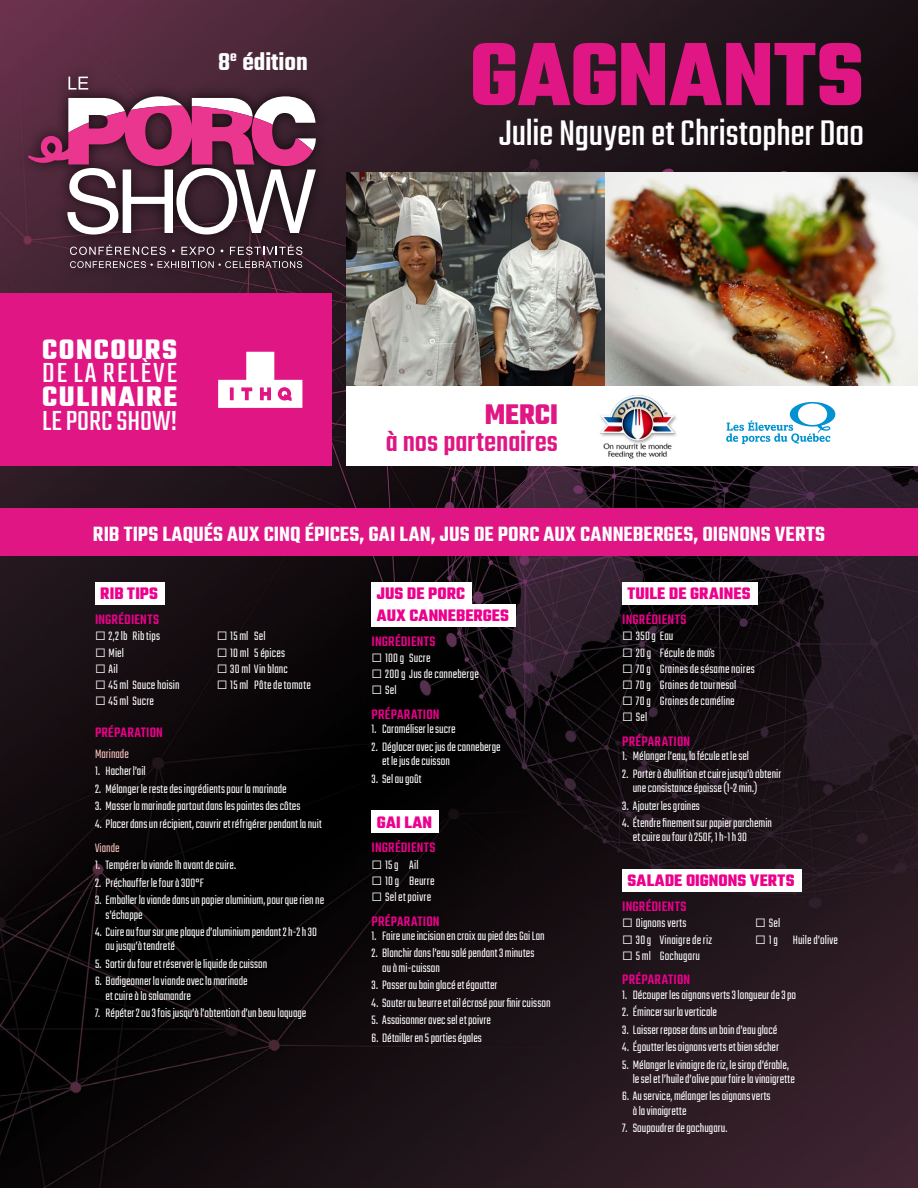
<style>
.page{position:relative;width:918px;height:1188px;background:#fff}
.page>*{position:absolute;margin:0;border:0;box-sizing:border-box;transform-origin:0 0}
.t1{font:700 96.9px "Teko";color:#df1683}
.t2{font:39.3px "Teko";letter-spacing:-.005em;color:#fff}
.t3{font:500 30.6px "Teko";color:#df1683}
.t4{font:700 30.6px "Teko";color:#df1683}
.t5{font:700 30.45px "Teko";letter-spacing:.055em;color:#fff}
.t6{font:30.45px "Teko";color:#fff}
.t7{font:30.45px "Teko";letter-spacing:.07em;color:#fff}
.t8{font:600 26.55px "Teko";color:#fff}
.t9{font:600 22.5px "Teko";letter-spacing:.005em;color:#fff}
.t10{font:700 18px/21.6px "Teko";letter-spacing:.01em;color:#ec008c}
.t11{font:500 15px "Teko";letter-spacing:.015em;color:#ec008c}
.t12{font:300 13.5px/14.2px "Teko";color:#fff}
.t13{font:300 13.5px "Teko";letter-spacing:.025em;color:#fff}
.t14{font:300 13.5px "Teko";color:#fac5c1}
.t15{font:300 13.5px "Teko";letter-spacing:.02em;color:#fff}
.s1{font-family:"Alright Sans";font-weight:400;font-size:12px}
</style>
<div class="page">
<img style="left:0;top:0;width:918px;height:1188px">
<div style="left:0;top:293px;width:332px;height:173px;background:#df1683"></div>
<img style="left:347px;top:172px;width:259px;height:215px">
<img style="left:606px;top:172px;width:312px;height:215px">
<div style="left:347px;top:387px;width:571px;height:79px;background:#fff"></div>
<div style="left:0;top:508px;width:918px;height:48px;background:#df1683"></div>
<svg style="left:218px;top:352px;width:84px;height:56px"></svg>
<svg style="left:726px;top:402px;width:109px;height:42px"></svg>
<img style="left:584px;top:383px;width:107px;height:76px">
<div style="left:16px;top:64px;width:312px;height:217px;background:#000;opacity:.75"></div>
<svg style="left:70px;top:245px;width:96px;height:10px"></svg>
<svg style="left:181px;top:247px;width:33px;height:8px"></svg>
<svg style="left:230px;top:245px;width:72px;height:10px"></svg>
<svg style="left:68px;top:77px;width:20px;height:13px"></svg>
<svg style="left:28px;top:96px;width:288px;height:139px"></svg>
<svg style="left:70px;top:261px;width:232px;height:7px;background:#6c5c64"></svg>
<div style="left:95px;top:582px;width:70px;height:23px;background:#fff"></div>
<div style="left:371px;top:582px;width:101px;height:23px;background:#fff"></div>
<div style="left:371px;top:604px;width:145px;height:22px;background:#fff"></div>
<div style="left:371px;top:810px;width:68px;height:23px;background:#fff"></div>
<div style="left:622px;top:582px;width:135px;height:23px;background:#fff"></div>
<div style="left:622px;top:869px;width:179px;height:23px;background:#fff"></div>
<h3 class="t8" style="left:218px;top:46px;width:91px">8<sup>e</sup> édition</h3>
<h3 class="t5" style="left:42px;top:329px;width:136px">CONCOURS</h3>
<h3 class="t7" style="left:42px;top:356px;width:136px">DE LA RELÈVE</h3>
<h3 class="t5" style="left:42px;top:377px;width:136px">CULINAIRE</h3>
<h3 class="t6" style="left:42px;top:404px;width:136px">LE PORC SHOW!</h3>
<h1 class="t1" style="left:470px;top:12px;width:396px">GAGNANTS</h1>
<h2 class="t2" style="left:499px;top:111px;width:366px">Julie Nguyen et Christopher Dao</h2>
<h3 class="t4" style="left:485px;top:394px;width:75px">MERCI</h3>
<h3 class="t3" style="left:386px;top:424px;width:174px">à nos partenaires</h3>
<h3 class="t9" style="left:93px;top:520px;width:734px">RIB TIPS LAQUÉS AUX CINQ ÉPICES, GAI LAN, JUS DE PORC AUX CANNEBERGES, OIGNONS VERTS</h3>
<h3 class="t10" style="left:100px;top:584px;width:59px">RIB TIPS</h3>
<p class="t11" style="left:95px;top:611px;width:66px">INGRÉDIENTS</p>
<p class="t12" style="left:95px;top:630px;width:67px"><span class="s1">□</span> 2,2 lb Rib tips</p>
<p class="t12" style="left:95px;top:646px;width:31px"><span class="s1">□</span> Miel</p>
<p class="t12" style="left:95px;top:662px;width:24px"><span class="s1">□</span> Ail</p>
<p class="t12" style="left:95px;top:679px;width:86px"><span class="s1">□</span> 45 ml Sauce hoisin</p>
<p class="t12" style="left:95px;top:695px;width:60px"><span class="s1">□</span> 45 ml Sucre</p>
<p class="t12" style="left:217px;top:630px;width:50px"><span class="s1">□</span> 15 ml Sel</p>
<p class="t12" style="left:217px;top:646px;width:70px"><span class="s1">□</span> 10 ml 5 épices</p>
<p class="t12" style="left:217px;top:662px;width:73px"><span class="s1">□</span> 30 ml Vin blanc</p>
<p class="t13" style="left:217px;top:677px;width:96px"><span class="s1">□</span> 15 ml Pâte de tomate</p>
<p class="t11" style="left:95px;top:723px;width:69px">PRÉPARATION</p>
<p class="t14" style="left:95px;top:746px;width:35px">Marinade</p>
<p class="t12" style="left:95px;top:765px;width:52px">1. Hacher l’ail</p>
<p class="t12" style="left:95px;top:782px;width:193px">2. Mélanger le reste des ingrédients pour la marinade</p>
<p class="t12" style="left:95px;top:800px;width:207px">3. Masser la marinade partout dans les pointes des côtes</p>
<p class="t12" style="left:95px;top:817px;width:228px">4. Placer dans un récipient, couvrir et réfrigérer pendant la nuit</p>
<p class="t14" style="left:95px;top:840px;width:26px">Viande</p>
<p class="t12" style="left:95px;top:859px;width:143px">1. Tempérer la viande 1h avant de cuire.</p>
<p class="t12" style="left:95px;top:876px;width:111px">2. Préchauffer le four à 300°F</p>
<p class="t12" style="left:106px;top:894px;width:220px;text-indent:-10px">3. Emballer la viande dans un papier aluminium, pour que rien ne s’échappe</p>
<p class="t12" style="left:106px;top:926px;width:213px;text-indent:-11px">4. Cuire au four sur une plaque d’aluminium pendant 2 h-2 h 30 ou jusqu’à tendreté</p>
<p class="t12" style="left:95px;top:957px;width:174px">5. Sortir du four et réserver le liquide de cuisson</p>
<p class="t12" style="left:106px;top:975px;width:144px;text-indent:-11px">6. Badigeonner la viande avec la marinade et cuire à la salamandre</p>
<p class="t12" style="left:95px;top:1007px;width:213px">7. Répéter 2 ou 3 fois jusqu’à l’obtention d’un beau laquage</p>
<h3 class="t10" style="left:377px;top:584px;width:134px">JUS DE PORC<br>AUX CANNEBERGES</h3>
<p class="t11" style="left:372px;top:632px;width:66px">INGRÉDIENTS</p>
<p class="t12" style="left:372px;top:652px;width:60px"><span class="s1">□</span> 100 g Sucre</p>
<p class="t12" style="left:372px;top:668px;width:109px"><span class="s1">□</span> 200 g Jus de canneberge</p>
<p class="t12" style="left:372px;top:684px;width:26px"><span class="s1">□</span> Sel</p>
<p class="t11" style="left:372px;top:706px;width:69px">PRÉPARATION</p>
<p class="t12" style="left:372px;top:723px;width:86px">1. Caraméliser le sucre</p>
<p class="t12" style="left:382px;top:740px;width:120px;text-indent:-11px">2. Déglacer avec jus de canneberge et le jus de cuisson</p>
<p class="t12" style="left:372px;top:772px;width:51px">3. Sel au goût</p>
<h3 class="t10" style="left:377px;top:812px;width:57px">GAI LAN</h3>
<p class="t11" style="left:372px;top:839px;width:66px">INGRÉDIENTS</p>
<p class="t12" style="left:372px;top:858px;width:48px"><span class="s1">□</span> 15 g Ail</p>
<p class="t12" style="left:372px;top:874px;width:64px"><span class="s1">□</span> 10 g Beurre</p>
<p class="t15" style="left:372px;top:889px;width:61px"><span class="s1">□</span> Sel et poivre</p>
<p class="t11" style="left:372px;top:912px;width:69px">PRÉPARATION</p>
<p class="t12" style="left:372px;top:930px;width:175px">1. Faire une incision en croix au pied des Gai Lan</p>
<p class="t12" style="left:382px;top:947px;width:154px;text-indent:-11px">2. Blanchir dans l’eau salé pendant 3 minutes ou à mi-cuisson</p>
<p class="t12" style="left:372px;top:979px;width:127px">3. Passer au bain glacé et égoutter</p>
<p class="t12" style="left:372px;top:996px;width:180px">4. Sauteraubeurreetailécrasépourfinircuisson</p>
<p class="t12" style="left:372px;top:1014px;width:121px">5. Assaisonner avec sel et poivre</p>
<p class="t12" style="left:372px;top:1031px;width:112px">6. Détailler en 5 parties égales</p>
<h3 class="t10" style="left:628px;top:584px;width:124px">TUILE DE GRAINES</h3>
<p class="t11" style="left:622px;top:611px;width:66px">INGRÉDIENTS</p>
<p class="t12" style="left:622px;top:630px;width:53px"><span class="s1">□</span> 350 g Eau</p>
<p class="t12" style="left:622px;top:646px;width:94px"><span class="s1">□</span> 20 g Fécule de maïs</p>
<p class="t12" style="left:622px;top:662px;width:134px"><span class="s1">□</span> 70 g Graines de sésame noires</p>
<p class="t12" style="left:622px;top:679px;width:116px"><span class="s1">□</span> 70 g Graines de tournesol</p>
<p class="t12" style="left:622px;top:695px;width:114px"><span class="s1">□</span> 70 g Graines de caméline</p>
<p class="t12" style="left:622px;top:711px;width:26px"><span class="s1">□</span> Sel</p>
<p class="t11" style="left:622px;top:733px;width:69px">PRÉPARATION</p>
<p class="t12" style="left:622px;top:750px;width:128px">1. Mélanger l’eau, la fécule et le sel</p>
<p class="t12" style="left:633px;top:767px;width:150px;text-indent:-11px">2. Porter à ébullition et cuire jusqu’à obtenir une consistance épaisse (1-2 min.)</p>
<p class="t12" style="left:622px;top:799px;width:79px">3. Ajouter les graines</p>
<p class="t12" style="left:633px;top:817px;width:141px;text-indent:-11px">4. Étendrefinementsurpapierparchemin et cuire au four à 250F, 1 h-1 h 30</p>
<h3 class="t10" style="left:628px;top:871px;width:168px">SALADE OIGNONS VERTS</h3>
<p class="t11" style="left:622px;top:898px;width:66px">INGRÉDIENTS</p>
<p class="t12" style="left:622px;top:917px;width:66px"><span class="s1">□</span> Oignons verts</p>
<p class="t12" style="left:622px;top:933px;width:91px"><span class="s1">□</span> 30 g Vinaigre de riz</p>
<p class="t12" style="left:622px;top:949px;width:79px"><span class="s1">□</span> 5 ml Gochugaru</p>
<p class="t12" style="left:755px;top:917px;width:26px"><span class="s1">□</span> Sel</p>
<p class="t12" style="left:755px;top:933px;width:84px"><span class="s1">□</span> 1 g Huile d’olive</p>
<p class="t11" style="left:622px;top:971px;width:69px">PRÉPARATION</p>
<p class="t12" style="left:622px;top:988px;width:175px">1. Découper les oignons verts 3 longueur de 3 po</p>
<p class="t12" style="left:622px;top:1006px;width:96px">2. Émincer sur la verticale</p>
<p class="t12" style="left:622px;top:1023px;width:156px">3. Laisser reposer dans un bain d’eau glacé</p>
<p class="t12" style="left:622px;top:1041px;width:158px">4. Égoutter les oignons verts et bien sécher</p>
<p class="t12" style="left:633px;top:1058px;width:164px;text-indent:-10px">5. Mélanger le vinaigre de riz, le sirop d’érable, le sel et l’huile d’olive pour faire la vinaigrette</p>
<p class="t12" style="left:633px;top:1090px;width:139px;text-indent:-11px">6. Au service, mélanger les oignons verts à la vinaigrette</p>
<p class="t12" style="left:622px;top:1122px;width:107px">7. Soupoudrer de gochugaru.</p>
</div>
